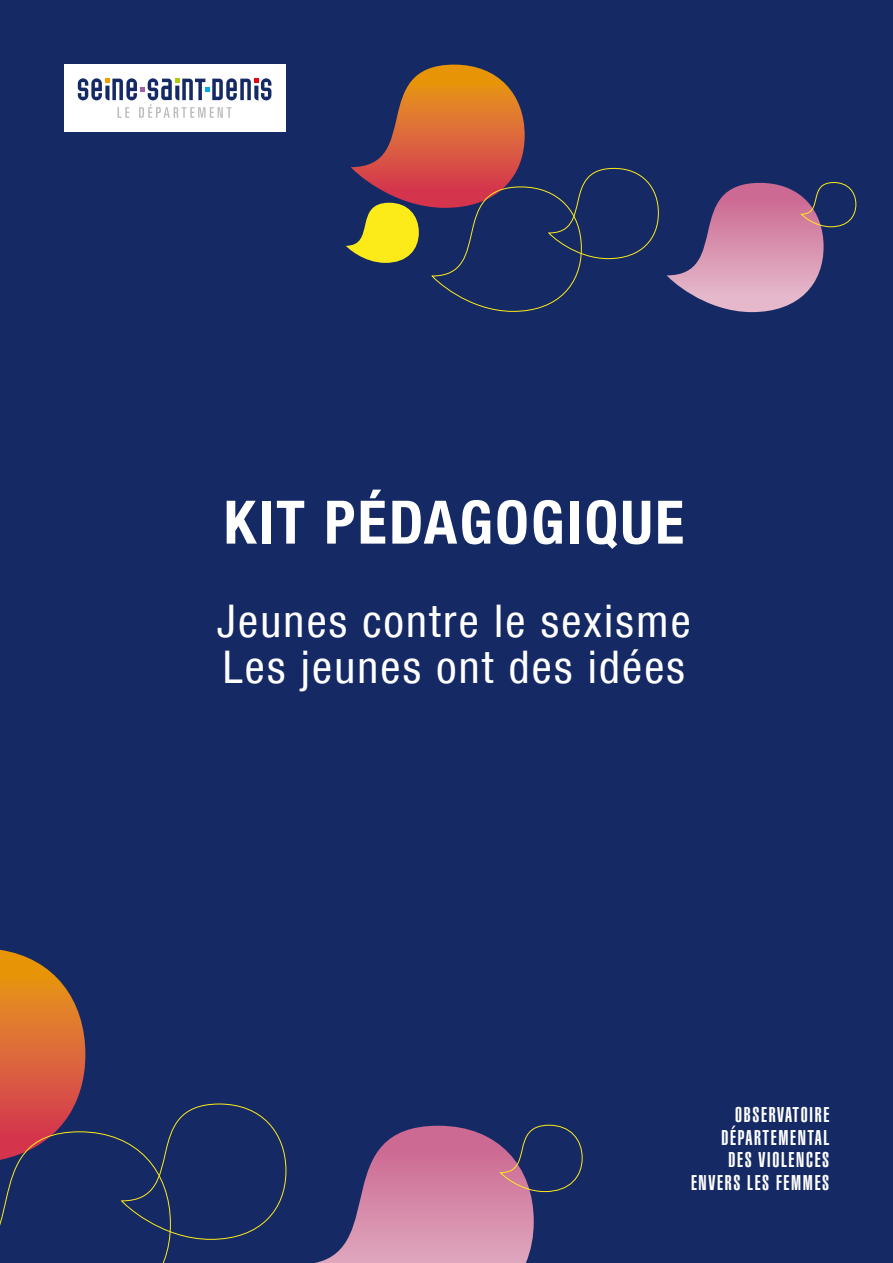
<style>
.page{position:relative;width:893px;height:1263px;background:#152964}
.page>*{position:absolute;margin:0;border:0;box-sizing:border-box;transform-origin:0 0}
.t1{font:700 condensed 60px "Helvetica Neue LT Com";letter-spacing:.04em;color:#fff}
.t2{font:condensed 45px/46.5px "Helvetica Neue LT Com";letter-spacing:.05em;color:#fff}
.t3{font:21px/22.5px "Helvetica LT Std Ultra Comp";letter-spacing:.08em;color:#fff;text-align:right}
</style>
<div class="page">
<div style="left:64px;top:65px;width:221px;height:67px;background:#fff"></div>
<svg style="left:78px;top:78px;width:193px;height:40px"></svg>
<svg style="left:346px;top:65px;width:313px;height:247px"></svg>
<svg style="left:667px;top:182px;width:189px;height:130px"></svg>
<svg style="left:0;top:950px;width:287px;height:313px"></svg>
<svg style="left:315px;top:1124px;width:268px;height:139px"></svg>
<h1 class="t1" style="left:224px;top:486px;width:462px">KIT PÉDAGOGIQUE</h1>
<h2 class="t2" style="left:217px;top:597px;width:475px">Jeunes contre le sexisme<br>Les jeunes ont des idées</h2>
<p class="t3" style="left:691px;top:1104px;width:140px">OBSERVATOIRE<br>DÉPARTEMENTAL<br>DES VIOLENCES<br>ENVERS LES FEMMES</p>
</div>
